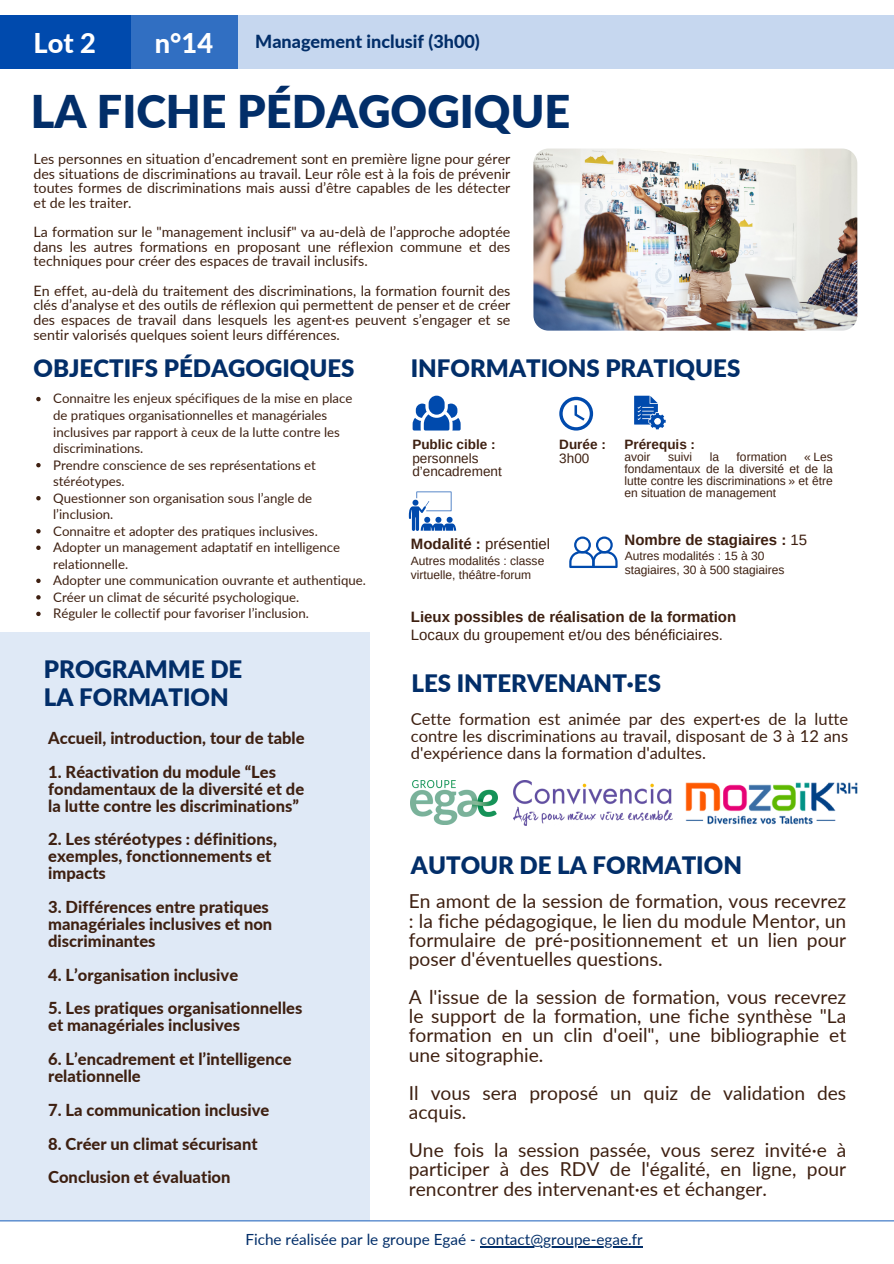
<style>
.page{position:relative;width:894px;height:1264px;background:#fff}
.page>*{position:absolute;margin:0;border:0;box-sizing:border-box;transform-origin:0 0}
.t1{font:900 45px "Lato";color:#022e69}
.t2{font:800 27.15px "Lato";color:#fff}
.t3{font:900 24px/28.2px "Lato";color:#022e69}
.t4{font:19.2px/19.2px "Lato";color:#3e2011;text-align:justify}
.t5{font:800 18px "Lato";color:#022e69}
.t6{font:800 16.5px/17px "Lato";color:#3e2011}
.t7{font:16.5px/17px "Lato";color:#3e2011;text-align:justify}
.t8{font:15.3px "Lato";color:#022e69}
.t9{font:700 15px "Arimo";color:#3e2011}
.t10{font:15px "Arimo";color:#3e2011}
.t11{font:14.25px/14.7px "Lato";color:#3e2011;text-align:justify}
.t12{font:700 13.5px "Arimo";color:#3e2011}
.t13{font:13.5px/13.5px "Arimo";color:#3e2011}
.t14{font:13.2px/16.5px "Lato";color:#3e2011}
.t15{font:12px/12px "Arimo";color:#3e2011}
.s1{font-weight:700}
.s2{font-weight:400}
</style>
<div class="page">
<div style="left:0;top:15px;width:135px;height:54px;background:#004aad"></div>
<div style="left:237px;top:15px;width:656px;height:54px;background:#c6d7ef"></div>
<div style="left:131px;top:15px;width:106px;height:54px;background:#316fc2"></div>
<div style="left:0;top:632px;width:369px;height:588px;background:#dfe9f6"></div>
<svg style="left:412px;top:403px;width:48px;height:27px"></svg>
<div style="left:428px;top:395px;width:16px;height:19px;background:#004aad;border-radius:8px"></div>
<svg style="left:634px;top:396px;width:31px;height:33px"></svg>
<svg style="left:409px;top:491px;width:47px;height:40px"></svg>
<svg style="left:569px;top:536px;width:48px;height:32px"></svg>
<svg style="left:559px;top:397px;width:34px;height:33px"></svg>
<hr style="left:0;top:1220px;width:893px;height:1px;background:#316fc2">
<img style="left:533px;top:148px;width:324px;height:183px;border-radius:15px">
<img style="left:410px;top:780px;width:87px;height:44px">
<img style="left:513px;top:780px;width:159px;height:45px">
<img style="left:685px;top:782px;width:172px;height:43px">
<hr style="left:479px;top:1246px;width:163px;height:1px;background:#022e69">
<svg style="left:36px;top:397px;width:5px;height:4px"></svg>
<svg style="left:36px;top:463px;width:5px;height:4px"></svg>
<svg style="left:36px;top:496px;width:5px;height:4px"></svg>
<svg style="left:36px;top:529px;width:5px;height:4px"></svg>
<svg style="left:36px;top:545px;width:5px;height:5px"></svg>
<svg style="left:36px;top:578px;width:5px;height:5px"></svg>
<svg style="left:36px;top:595px;width:5px;height:4px"></svg>
<svg style="left:36px;top:611px;width:5px;height:5px"></svg>
<p class="t2" style="left:33px;top:26px;width:64px">Lot 2</p>
<p class="t2" style="left:155px;top:26px;width:60px">n°14</p>
<p class="t5" style="left:255px;top:30px;width:226px">Management inclusif (3h00)</p>
<p class="t1" style="left:31px;top:83px;width:541px">LA FICHE PÉDAGOGIQUE</p>
<p class="t11" style="left:33px;top:151px;width:478px">Les personnes en situation d’encadrement sont en première ligne pour gérer des situations de discriminations au travail. Leur rôle est à la fois de prévenir toutes formes de discriminations mais aussi d’être capables de les détecter et de les traiter.</p>
<p class="t11" style="left:33px;top:224px;width:478px">La formation sur le "management inclusif" va au-delà de l’approche adoptée dans les autres formations en proposant une réflexion commune et des techniques pour créer des espaces de travail inclusifs.</p>
<p class="t11" style="left:33px;top:283px;width:478px">En effet, au-delà du traitement des discriminations, la formation fournit des clés d’analyse et des outils de réflexion qui permettent de penser et de créer des espaces de travail dans lesquels les agent·es peuvent s’engager et se sentir valorisés quelques soient leurs différences.</p>
<p class="t3" style="left:33px;top:354px;width:322px">OBJECTIFS PÉDAGOGIQUES</p>
<p class="t14" style="left:53px;top:390px;width:300px">Connaitre les enjeux spécifiques de la mise en place de pratiques organisationnelles et managériales inclusives par rapport à ceux de la lutte contre les discriminations.</p>
<p class="t14" style="left:53px;top:456px;width:264px">Prendre conscience de ses représentations et stéréotypes.</p>
<p class="t14" style="left:53px;top:489px;width:260px">Questionner son organisation sous l’angle de l’inclusion.</p>
<p class="t14" style="left:53px;top:522px;width:266px">Connaitre et adopter des pratiques inclusives.</p>
<p class="t14" style="left:53px;top:539px;width:288px">Adopter un management adaptatif en intelligence relationnelle.</p>
<p class="t14" style="left:53px;top:572px;width:314px">Adopter une communication ouvrante et authentique.</p>
<p class="t14" style="left:53px;top:588px;width:247px">Créer un climat de sécurité psychologique.</p>
<p class="t14" style="left:53px;top:605px;width:257px">Réguler le collectif pour favoriser l’inclusion.</p>
<p class="t3" style="left:44px;top:654px;width:200px">PROGRAMME DE<br>LA FORMATION</p>
<p class="t6" style="left:48px;top:729px;width:258px">Accueil, introduction, tour de table</p>
<p class="t6" style="left:48px;top:763px;width:257px">1. Réactivation du module “Les fondamentaux de la diversité et de la lutte contre les discriminations”</p>
<p class="t6" style="left:48px;top:830px;width:230px">2. Les stéréotypes : définitions, exemples, fonctionnements et impacts</p>
<p class="t6" style="left:48px;top:898px;width:225px">3. Différences entre pratiques managériales inclusives et non discriminantes</p>
<p class="t6" style="left:48px;top:965px;width:191px">4. L’organisation inclusive</p>
<p class="t6" style="left:48px;top:999px;width:256px">5. Les pratiques organisationnelles et managériales inclusives</p>
<p class="t6" style="left:48px;top:1050px;width:245px">6. L’encadrement et l’intelligence relationnelle</p>
<p class="t6" style="left:48px;top:1100px;width:222px">7. La communication inclusive</p>
<p class="t6" style="left:48px;top:1134px;width:211px">8. Créer un climat sécurisant</p>
<p class="t6" style="left:48px;top:1168px;width:184px">Conclusion et évaluation</p>
<p class="t3" style="left:410px;top:353px;width:331px">INFORMATIONS PRATIQUES</p>
<p class="t12" style="left:412px;top:437px;width:85px">Public cible :</p>
<p class="t13" style="left:412px;top:451px;width:91px">personnels d’encadrement</p>
<p class="t12" style="left:559px;top:437px;width:48px">Durée :</p>
<p class="t13" style="left:559px;top:451px;width:32px">3h00</p>
<p class="t12" style="left:624px;top:437px;width:72px">Prérequis :</p>
<p class="t15" style="left:624px;top:451px;width:28px">avoir</p>
<p class="t15" style="left:668px;top:451px;width:26px">suivi</p>
<p class="t15" style="left:709px;top:451px;width:11px">la</p>
<p class="t15" style="left:736px;top:451px;width:52px">formation</p>
<p class="t15" style="left:624px;top:451px;width:210px;text-align:justify;text-indent:180px">« Les fondamentaux de la diversité et de la lutte contre les discriminations » et être en situation de management</p>
<p class="t10" style="left:410px;top:535px;width:141px"><span class="s1">Modalité :</span> présentiel</p>
<p class="t15" style="left:410px;top:554px;width:135px;line-height:14px">Autres modalités : classe virtuelle, théâtre-forum</p>
<p class="t9" style="left:624px;top:531px;width:184px">Nombre de stagiaires : <span class="s2">15</span></p>
<p class="t15" style="left:624px;top:549px;width:161px;line-height:14px">Autres modalités : 15 à 30 stagiaires, 30 à 500 stagiaires</p>
<p class="t9" style="left:410px;top:608px;width:327px">Lieux possibles de réalisation de la formation</p>
<p class="t10" style="left:410px;top:626px;width:314px">Locaux du groupement et/ou des bénéficiaires.</p>
<p class="t3" style="left:411px;top:668px;width:251px">LES INTERVENANT·ES</p>
<p class="t7" style="left:410px;top:710px;width:439px">Cette formation est animée par des expert·es de la lutte contre les discriminations au travail, disposant de 3 à 12 ans d'expérience dans la formation d'adultes.</p>
<p class="t3" style="left:411px;top:850px;width:332px">AUTOUR DE LA FORMATION</p>
<p class="t4" style="left:409px;top:891px;width:439px">En amont de la session de formation, vous recevrez : la fiche pédagogique, le lien du module Mentor, un formulaire de pré-positionnement et un lien pour poser d'éventuelles questions.</p>
<p class="t4" style="left:409px;top:987px;width:439px">A l'issue de la session de formation, vous recevrez le support de la formation, une fiche synthèse "La formation en un clin d'oeil", une bibliographie et une sitographie.</p>
<p class="t4" style="left:409px;top:1082px;width:439px">Il vous sera proposé un quiz de validation des acquis.</p>
<p class="t4" style="left:409px;top:1140px;width:439px">Une fois la session passée, vous serez invité·e à participer à des RDV de l'égalité, en ligne, pour rencontrer des intervenant·es et échanger.</p>
<p class="t8" style="left:245px;top:1230px;width:399px">Fiche réalisée par le groupe Egaé - contact@groupe-egae.fr</p>
</div>
